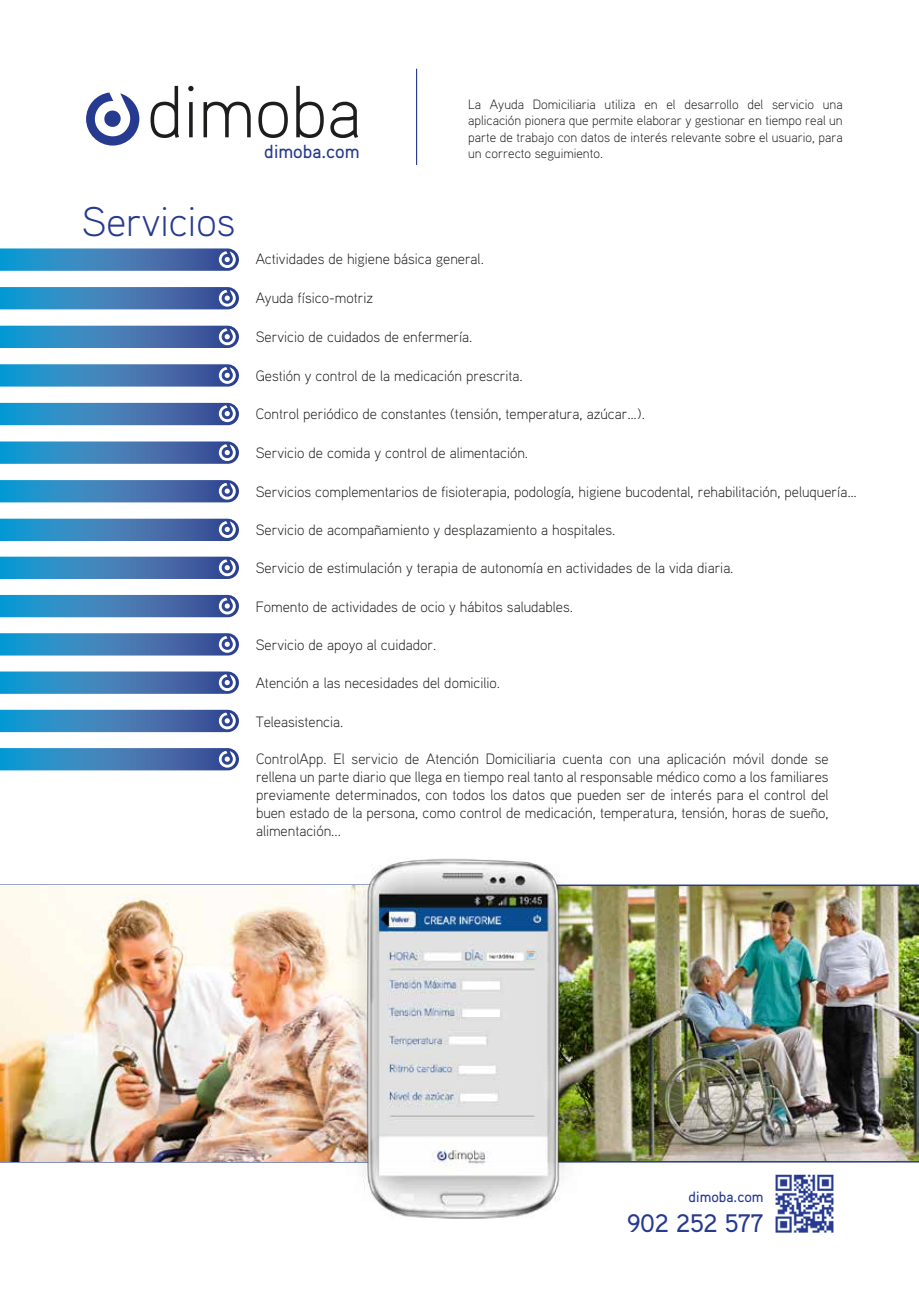
<style>
.page{position:relative;width:919px;height:1289px;background:#fff}
.page>*{position:absolute;margin:0;border:0;box-sizing:border-box;transform-origin:0 0}
.t1{font:300 73.65px "Aaux Pro";color:#1d1d1b}
.t2{font:300 41.55px "Aaux Pro";color:#263a8f}
.t3{font:500 25.35px "Aaux Pro";letter-spacing:-.01em;color:#263a8f}
.t4{font:500 18.9px "Aaux Pro";color:#263a8f}
.t5{font:300 15px/18px "Aaux Pro";color:#1d1d1b;text-align:justify}
.t6{font:500 14.85px "Aaux Pro";color:#263a8f}
.t7{font:300 13.5px/16.2px "Aaux Pro";color:#1d1d1b;text-align:justify}
</style>
<div class="page">
<img style="left:582px;top:886px;width:336px;height:274px">
<svg style="left:0;top:518px;width:239px;height:23px"></svg>
<svg style="left:0;top:364px;width:239px;height:22px"></svg>
<svg style="left:0;top:287px;width:239px;height:22px"></svg>
<svg style="left:0;top:326px;width:239px;height:22px"></svg>
<svg style="left:0;top:403px;width:239px;height:22px"></svg>
<svg style="left:0;top:441px;width:239px;height:23px"></svg>
<svg style="left:0;top:480px;width:239px;height:22px"></svg>
<svg style="left:0;top:556px;width:239px;height:23px"></svg>
<svg style="left:0;top:595px;width:239px;height:22px"></svg>
<svg style="left:0;top:633px;width:239px;height:22px"></svg>
<svg style="left:0;top:671px;width:239px;height:22px"></svg>
<svg style="left:0;top:709px;width:239px;height:23px"></svg>
<svg style="left:0;top:748px;width:239px;height:22px"></svg>
<img style="left:775px;top:1174px;width:59px;height:59px">
<svg style="left:86px;top:92px;width:53px;height:54px"></svg>
<hr style="left:521px;top:884px;width:397px;height:2px;background:#263a8f">
<hr style="left:0;top:884px;width:384px;height:2px;background:#263a8f">
<svg style="left:0;top:248px;width:239px;height:23px"></svg>
<hr style="left:416px;top:69px;width:1px;height:96px;background:#263a8f">
<hr style="left:0;top:1160px;width:918px;height:2px;background:#263a8f">
<img style="left:0;top:885px;width:336px;height:276px">
<img style="left:336px;top:858px;width:246px;height:361px">
<h1 class="t1" style="left:147px;top:65px;width:216px">dimoba</h1>
<p class="t4" style="left:264px;top:140px;width:97px">dimoba.com</p>
<h2 class="t2" style="left:82px;top:195px;width:155px">Servicios</h2>
<p class="t7" style="left:468px;top:96px;width:376px">La Ayuda Domiciliaria utiliza en el desarrollo del servicio una aplicación pionera que permite elaborar y gestionar en tiempo real un parte de trabajo con datos de interés relevante sobre el usuario, para un correcto seguimiento.</p>
<p class="t5" style="left:256px;top:249px;width:230px">Actividades de higiene básica general.</p>
<p class="t5" style="left:256px;top:289px;width:119px">Ayuda físico-motriz</p>
<p class="t5" style="left:256px;top:328px;width:218px">Servicio de cuidados de enfermería.</p>
<p class="t5" style="left:256px;top:367px;width:269px">Gestión y control de la medicación prescrita.</p>
<p class="t5" style="left:256px;top:404px;width:391px">Control periódico de constantes (tensión, temperatura, azúcar…).</p>
<p class="t5" style="left:256px;top:443px;width:274px">Servicio de comida y control de alimentación.</p>
<p class="t5" style="left:256px;top:482px;width:602px">Servicios complementarios de fisioterapia, podología, higiene bucodental, rehabilitación, peluquería…</p>
<p class="t5" style="left:256px;top:520px;width:361px">Servicio de acompañamiento y desplazamiento a hospitales.</p>
<p class="t5" style="left:256px;top:558px;width:479px">Servicio de estimulación y terapia de autonomía en actividades de la vida diaria.</p>
<p class="t5" style="left:256px;top:597px;width:319px">Fomento de actividades de ocio y hábitos saludables.</p>
<p class="t5" style="left:256px;top:635px;width:182px">Servicio de apoyo al cuidador.</p>
<p class="t5" style="left:256px;top:673px;width:246px">Atención a las necesidades del domicilio.</p>
<p class="t5" style="left:256px;top:712px;width:89px">Teleasistencia.</p>
<p class="t5" style="left:256px;top:749px;width:574px">ControlApp. El servicio de Atención Domiciliaria cuenta con una aplicación móvil donde se rellena un parte diario que llega en tiempo real tanto al responsable médico como a los familiares previamente determinados, con todos los datos que pueden ser de interés para el control del buen estado de la persona, como control de medicación, temperatura, tensión, horas de sueño, alimentación...</p>
<p class="t6" style="left:688px;top:1187px;width:76px">dimoba.com</p>
<h3 class="t3" style="left:627px;top:1206px;width:138px">902 252 577</h3>
</div>
